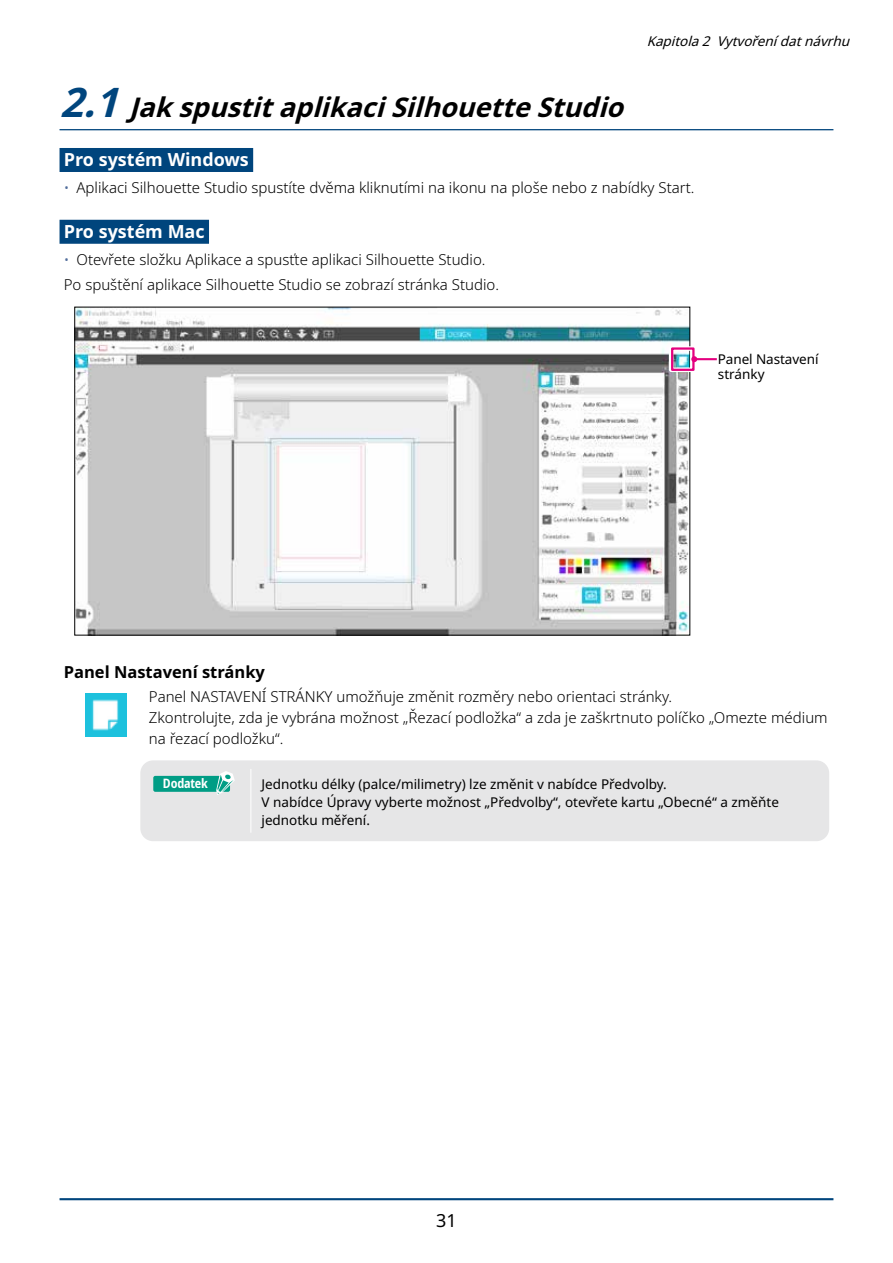
<style>
.page{position:relative;width:893px;height:1263px;background:#fff}
.page>*{position:absolute;margin:0;border:0;box-sizing:border-box;transform-origin:0 0}
.t1{font:italic 700 27px "Noto Sans";color:#000}
.t2{font:700 18px "Noto Sans";color:#fff}
.t3{font:18px "Noto Sans";color:#000}
.t4{font:700 16.5px "Noto Sans";color:#000}
.t5{font:300 15px/21px "Noto Sans";color:#000}
.t6{font:13.5px/18px "Noto Sans";color:#000}
.t7{font:italic 13.5px "Noto Sans";color:#000}
.t8{font:700 condensed 12.9px "Noto Sans";letter-spacing:-.015em;color:#fff}
.s1{font-size:40.5px;color:#00457d}
.s2{color:#526e9c}
</style>
<div class="page">
<hr style="left:60px;top:1198px;width:773px;height:2px;background:#00457d">
<hr style="left:60px;top:129px;width:773px;height:1px;background:#00457d">
<div style="left:60px;top:148px;width:193px;height:24px;background:#00457d"></div>
<div style="left:60px;top:220px;width:149px;height:24px;background:#00457d"></div>
<img style="left:76px;top:309px;width:612px;height:324px">
<div style="left:669px;top:346px;width:26px;height:26px;border:4px solid #fff"></div>
<div style="left:671px;top:347px;width:24px;height:24px;border:2px solid #e4007f"></div>
<hr style="left:694px;top:358px;width:23px;height:2px;background:#e4007f">
<svg style="left:691px;top:356px;width:6px;height:6px"></svg>
<img style="left:85px;top:693px;width:42px;height:43px">
<div style="left:140px;top:760px;width:689px;height:81px;background:#e6e6e7;border-radius:13px"></div>
<hr style="left:251px;top:769px;width:1px;height:64px;background:#fff">
<div style="left:153px;top:776px;width:77px;height:16px;background:#009d85;border-radius:2px"></div>
<svg style="left:216px;top:771px;width:19px;height:24px"></svg>
<p class="t7" style="left:647px;top:33px;width:210px">Kapitola2Vytvořenídatnávrhu</p>
<h1 class="t1" style="left:60px;top:88px;width:575px"><span class="s1">2.1</span> JakspustitaplikaciSilhouetteStudio</h1>
<p class="t2" style="left:64px;top:147px;width:187px">Pro systém Windows</p>
<p class="t5" style="left:64px;top:178px;width:632px"><span class="s2">•</span> Aplikaci Silhouette Studio spustíte dvěma kliknutími na ikonu na ploše nebo z nabídky Start.</p>
<p class="t2" style="left:64px;top:219px;width:142px">Pro systém Mac</p>
<p class="t5" style="left:64px;top:247px;width:437px;line-height:25.2px"><span class="s2">•</span> Otevřete složku Aplikace a spusťte aplikaci Silhouette Studio.<br>Po spuštění aplikace Silhouette Studio se zobrazí stránka Studio.</p>
<p class="t6" style="left:718px;top:352px;width:102px;line-height:15px">Panel Nastavení stránky</p>
<p class="t4" style="left:64px;top:660px;width:203px">Panel Nastavení stránky</p>
<p class="t5" style="left:149px;top:686px;width:680px">Panel NASTAVENÍ STRÁNKY umožňuje změnit rozměry nebo orientaci stránky.<br>Zkontrolujte, zda je vybrána možnost „Řezací podložka“ a zda je zaškrtnuto políčko „Omezte médium na řezací podložku“.</p>
<p class="t6" style="left:261px;top:775px;width:519px">Jednotku délky (palce/milimetry) lze změnit v nabídce Předvolby.<br>V nabídce Úpravy vyberte možnost „Předvolby“, otevřete kartu „Obecné“ a změňte jednotku měření.</p>
<p class="t8" style="left:163px;top:774px;width:46px">Dodatek</p>
<p class="t3" style="left:436px;top:1210px;width:22px">31</p>
</div>
